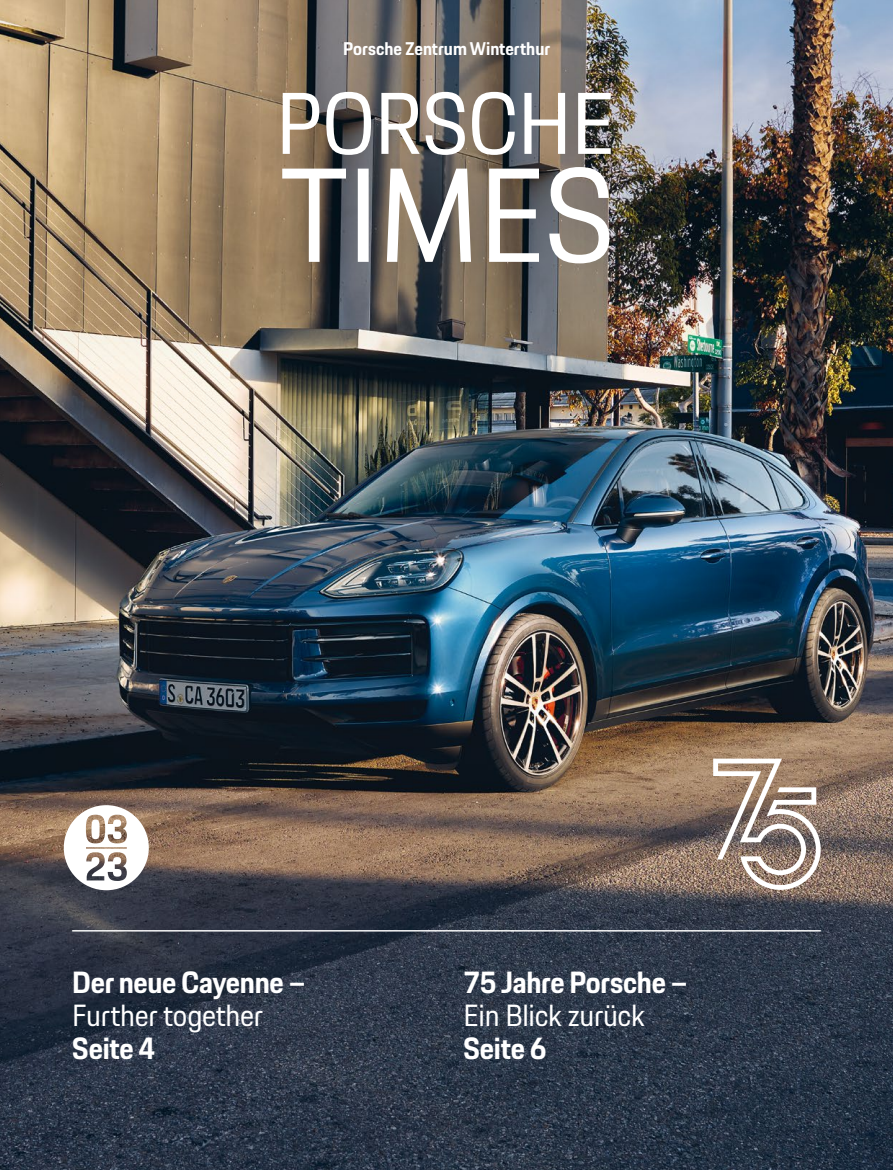
<style>
.page{position:relative;width:893px;height:1170px;background:#fff}
.page>*{position:absolute;margin:0;border:0;box-sizing:border-box;transform-origin:0 0}
.t1{font:700 30px "Porsche Next";letter-spacing:-.01em;color:#fff}
.t2{font:30px "Porsche Next";letter-spacing:-.01em;color:#fff}
.t3{font:700 18px "Porsche Next";color:#fff}
</style>
<div class="page">
<img style="left:0;top:0;width:893px;height:1169px">
<hr style="left:72px;top:930px;width:749px;height:1px;background:#fff">
<svg style="left:282px;top:167px;width:327px;height:96px"></svg>
<svg style="left:283px;top:92px;width:328px;height:63px"></svg>
<svg style="left:713px;top:758px;width:108px;height:131px"></svg>
<svg style="left:64px;top:805px;width:85px;height:85px"></svg>
<p class="t3" style="left:343px;top:37px;width:208px">Porsche Zentrum Winterthur</p>
<p class="t1" style="left:72px;top:962px;width:235px">Der neue Cayenne –</p>
<p class="t2" style="left:72px;top:995px;width:192px">Further together</p>
<p class="t1" style="left:72px;top:1028px;width:85px">Seite 4</p>
<p class="t1" style="left:463px;top:962px;width:226px">75 Jahre Porsche –</p>
<p class="t2" style="left:463px;top:995px;width:183px">Ein Blick zurück</p>
<p class="t1" style="left:463px;top:1028px;width:85px">Seite 6</p>
</div>
